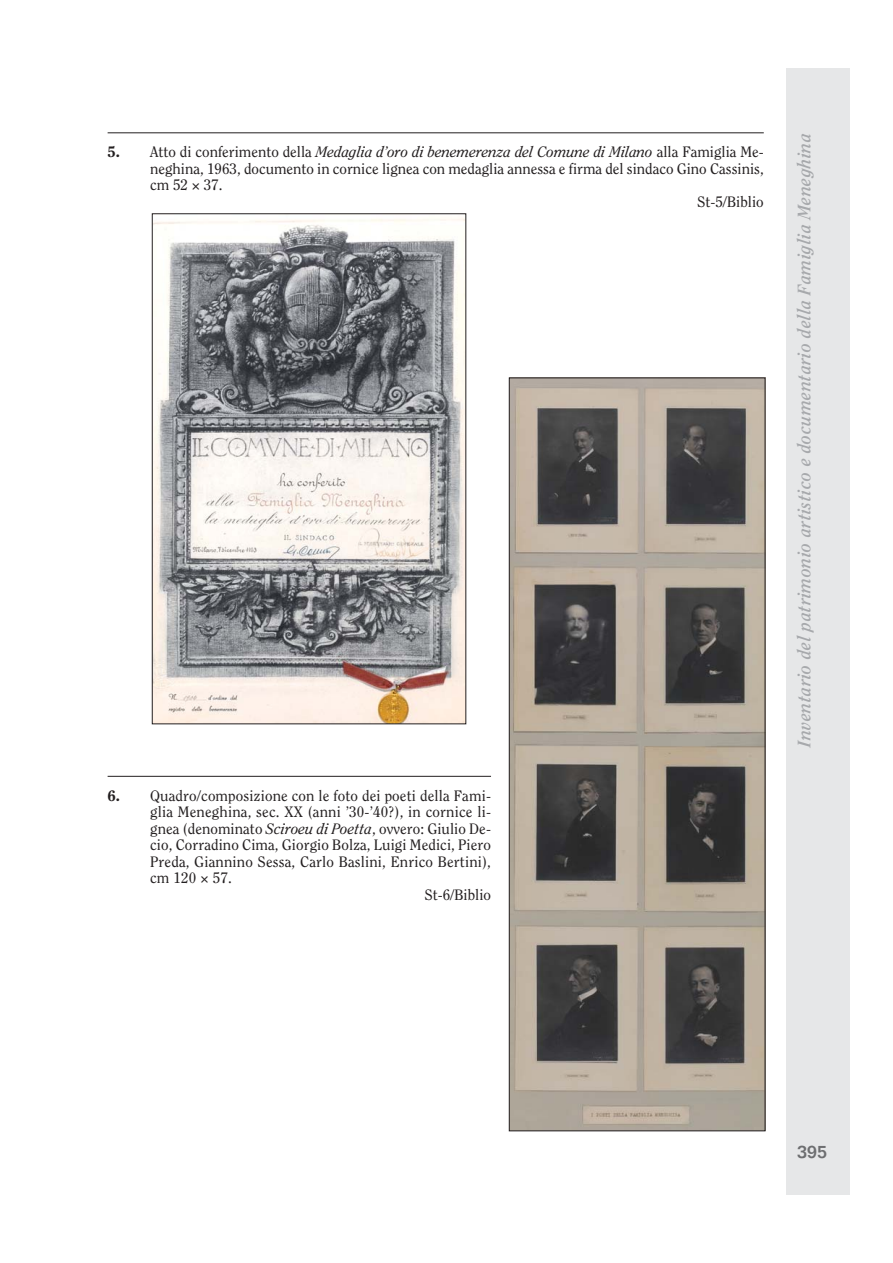
<style>
.page{position:relative;width:893px;height:1263px;background:#fff}
.page>*{position:absolute;margin:0;border:0;box-sizing:border-box;transform-origin:0 0}
.t1{font:italic 700 18px "Clearface";letter-spacing:.025em;color:#a7a9ac}
.t2{font:500 18px "Folio";color:#6d6e70}
.t3{font:15px "Clearface";letter-spacing:.005em;color:#231f20}
.t4{font:italic 15px "Clearface";color:#231f20}
.s1{font-weight:800;font-style:normal}
.s2{font-style:normal}
.s3{font-weight:800}
.s4{font-style:italic}
</style>
<div class="page">
<hr style="left:108px;top:133px;width:656px;height:1px;background:#231f20">
<hr style="left:108px;top:776px;width:383px;height:1px;background:#231f20">
<div style="left:786px;top:68px;width:64px;height:1127px;background:#e6e7e8"></div>
<img style="left:154px;top:218px;width:310px;height:504px">
<div style="left:152px;top:214px;width:314px;height:510px;border:1px solid #231f20"></div>
<img style="left:511px;top:380px;width:252px;height:749px">
<div style="left:509px;top:378px;width:256px;height:753px;border:1px solid #231f20"></div>
<p class="t4" style="left:108px;top:146px;width:658px"><span class="s1">5.</span> <span class="s2">Atto di conferimento della</span> Medaglia d’oro di benemerenza del Comune di Milano <span class="s2">alla Famiglia Me-</span></p>
<p class="t3" style="left:150px;top:162px;width:615px">neghina, 1963, documento in cornice lignea con medaglia annessa e firma del sindaco Gino Cassinis,</p>
<p class="t3" style="left:150px;top:179px;width:74px">cm 52 37.</p>
<p class="t3" style="left:697px;top:195px;width:68px">St-5/Biblio</p>
<p class="t3" style="left:108px;top:789px;width:385px"><span class="s3">6.</span> Quadro/composizione con le foto dei poeti della Fami-</p>
<p class="t3" style="left:150px;top:806px;width:342px">glia Meneghina, sec. XX (anni ’30-’40?), in cornice li-</p>
<p class="t3" style="left:150px;top:822px;width:342px">gnea (denominato <span class="s4">Sciroeu di Poetta</span>, ovvero: Giulio De-</p>
<p class="t3" style="left:150px;top:839px;width:342px">cio, Corradino Cima, Giorgio Bolza, Luigi Medici, Piero</p>
<p class="t3" style="left:150px;top:855px;width:342px">Preda, Giannino Sessa, Carlo Baslini, Enrico Bertini),</p>
<p class="t3" style="left:150px;top:872px;width:83px">cm 120 57.</p>
<p class="t3" style="left:424px;top:888px;width:68px">St-6/Biblio</p>
<p class="t1" style="left:796px;top:747px;width:615px;rotate:-90deg">Inventario del patrimonio artistico e documentario della Famiglia Meneghina</p>
<p class="t2" style="left:797px;top:1145px;width:32px">395</p>
</div>
